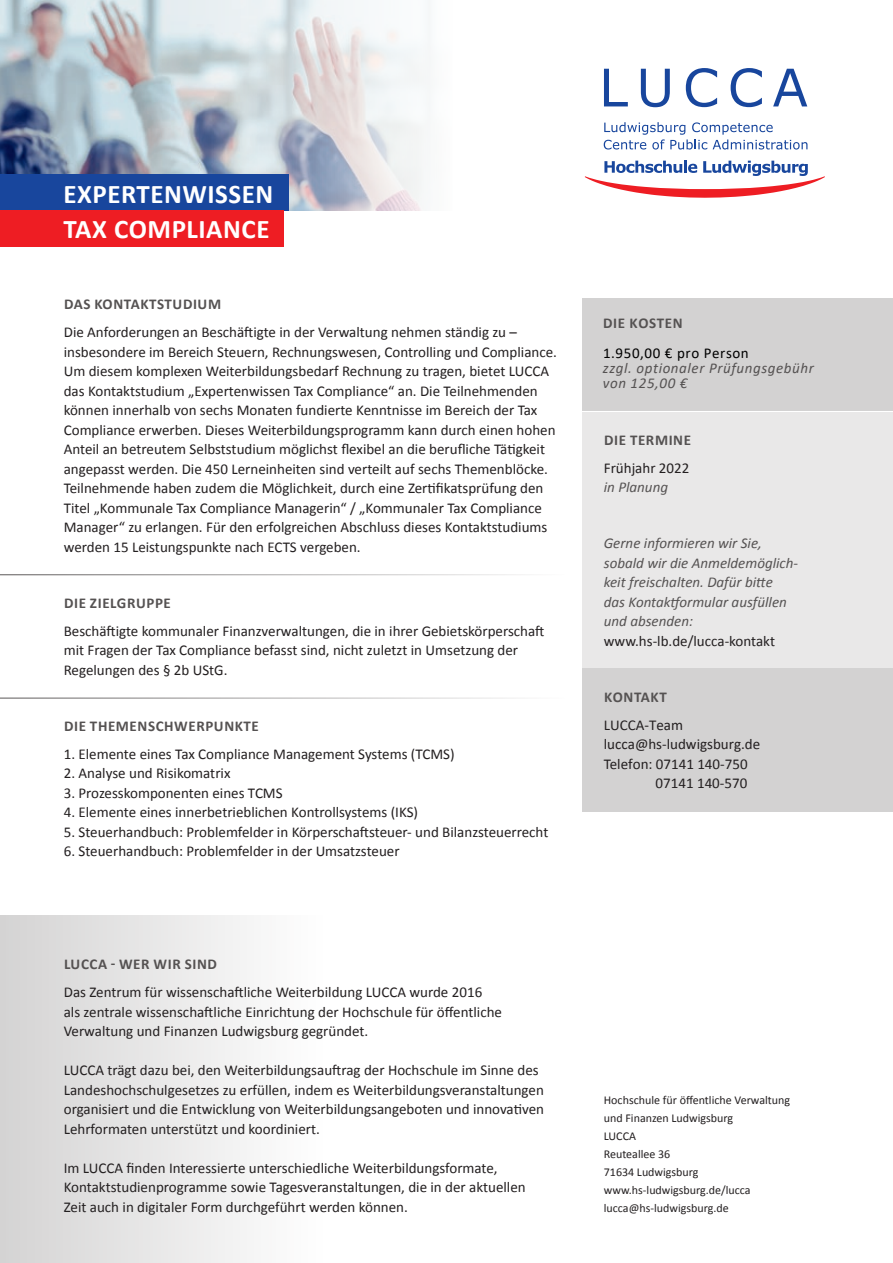
<style>
.page{position:relative;width:893px;height:1263px;background:#fff}
.page>*{position:absolute;margin:0;border:0;box-sizing:border-box;transform-origin:0 0}
.t1{font:700 27px/35.4px "Calibri";letter-spacing:.02em;color:#fff}
.t2{font:15px/19.5px "Calibri";color:#231f20}
.t3{font:italic 15px/19.5px "Calibri";color:#555252}
.t4{font:700 15px "Calibri";letter-spacing:.04em;color:#555252}
.t5{font:italic 15px/15px "Calibri";letter-spacing:.04em;color:#555252}
.t6{font:15px "Calibri";letter-spacing:.04em;color:#000}
.t7{font:12px/18px "Calibri";color:#231f20}
</style>
<div class="page">
<svg style="left:0;top:915px;width:247px;height:348px;fill:#e4e4e4"></svg>
<img style="left:0;top:0;width:430px;height:210px">
<svg style="left:604px;top:69px;width:24px;height:37px"></svg>
<svg style="left:641px;top:69px;width:29px;height:38px"></svg>
<svg style="left:686px;top:68px;width:31px;height:39px"></svg>
<svg style="left:731px;top:68px;width:31px;height:39px"></svg>
<svg style="left:773px;top:69px;width:34px;height:37px"></svg>
<svg style="left:604px;top:122px;width:203px;height:28px"></svg>
<svg style="left:585px;top:161px;width:240px;height:37px"></svg>
<div style="left:583px;top:298px;width:310px;height:113px;background:#d3d2d2"></div>
<div style="left:583px;top:412px;width:310px;height:257px;background:#e9e8e8"></div>
<div style="left:583px;top:669px;width:310px;height:143px;background:#d3d2d2"></div>
<div style="left:0;top:174px;width:288px;height:36px;background:#18469d"></div>
<div style="left:0;top:210px;width:283px;height:37px;background:#ee1d23"></div>
<hr style="left:0;top:574px;width:566px;height:1px;background:#555252">
<hr style="left:0;top:698px;width:566px;height:1px;background:#555252">
<h1 class="t1" style="left:63px;top:176px;width:212px">EXPERTENWISSEN<br>TAX COMPLIANCE</h1>
<p class="t4" style="left:64px;top:295px;width:159px">DAS KONTAKTSTUDIUM</p>
<p class="t2" style="left:64px;top:322px;width:495px">Die Anforderungen an Beschäftigte in der Verwaltung nehmen ständig zu – insbesondere im Bereich Steuern, Rechnungswesen, Controlling und Compliance.<br>Um diesem komplexen Weiterbildungsbedarf Rechnung zu tragen, bietet LUCCA das Kontaktstudium „Expertenwissen Tax Compliance“ an. Die Teilnehmenden können innerhalb von sechs Monaten fundierte Kenntnisse im Bereich der Tax Compliance erwerben. Dieses Weiterbildungsprogramm kann durch einen hohen Anteil an betreutem Selbststudium möglichst flexibel an die berufliche Tätigkeit angepasst werden. Die 450 Lerneinheiten sind verteilt auf sechs Themenblöcke.<br>Teilnehmende haben zudem die Möglichkeit, durch eine Zertifikatsprüfung den Titel „Kommunale Tax Compliance Managerin“ / „Kommunaler Tax Compliance Manager“ zu erlangen. Für den erfolgreichen Abschluss dieses Kontaktstudiums werden 15 Leistungspunkte nach ECTS vergeben.</p>
<p class="t4" style="left:64px;top:593px;width:108px">DIE ZIELGRUPPE</p>
<p class="t2" style="left:64px;top:621px;width:482px">Beschäftigte kommunaler Finanzverwaltungen, die in ihrer Gebietskörperschaft mit Fragen der Tax Compliance befasst sind, nicht zuletzt in Umsetzung der<br>Regelungen des § 2b UStG.</p>
<p class="t4" style="left:64px;top:716px;width:196px">DIE THEMENSCHWERPUNKTE</p>
<p class="t2" style="left:64px;top:744px;width:392px">1. Elemente eines Tax Compliance Management Systems (TCMS)</p>
<p class="t2" style="left:64px;top:763px;width:168px">2. Analyse und Risikomatrix</p>
<p class="t2" style="left:64px;top:783px;width:220px">3. Prozesskomponenten eines TCMS</p>
<p class="t2" style="left:64px;top:802px;width:356px">4. Elemente eines innerbetrieblichen Kontrollsystems (IKS)</p>
<p class="t2" style="left:64px;top:822px;width:486px">5. Steuerhandbuch: Problemfelder in Körperschaftsteuer- und Bilanzsteuerrecht</p>
<p class="t2" style="left:64px;top:841px;width:337px">6. Steuerhandbuch: Problemfelder in der Umsatzsteuer</p>
<p class="t4" style="left:64px;top:955px;width:154px">LUCCA - WER WIR SIND</p>
<p class="t2" style="left:64px;top:983px;width:440px">Das Zentrum für wissenschaftliche Weiterbildung LUCCA wurde 2016 als zentrale wissenschaftliche Einrichtung der Hochschule für öffentliche<br>Verwaltung und Finanzen Ludwigsburg gegründet.</p>
<p class="t2" style="left:64px;top:1061px;width:482px">LUCCA trägt dazu bei, den Weiterbildungsauftrag der Hochschule im Sinne des Landeshochschulgesetzes zu erfüllen, indem es Weiterbildungsveranstaltungen organisiert und die Entwicklung von Weiterbildungsangeboten und innovativen Lehrformaten unterstützt und koordiniert.</p>
<p class="t2" style="left:64px;top:1158px;width:463px">Im LUCCA finden Interessierte unterschiedliche Weiterbildungsformate,<br>Kontaktstudienprogramme sowie Tagesveranstaltungen, die in der aktuellen<br>Zeit auch in digitaler Form durchgeführt werden können.</p>
<p class="t4" style="left:603px;top:312px;width:81px">DIE KOSTEN</p>
<p class="t6" style="left:603px;top:343px;width:147px">1.950,00 € pro Person</p>
<p class="t5" style="left:603px;top:360px;width:213px">zzgl. optionaler Prüfungsgebühr von 125,00 €</p>
<p class="t4" style="left:604px;top:430px;width:88px">DIE TERMINE</p>
<p class="t2" style="left:604px;top:458px;width:87px">Frühjahr 2022</p>
<p class="t3" style="left:604px;top:477px;width:66px">in Planung</p>
<p class="t3" style="left:604px;top:533px;width:196px">Gerne informieren wir Sie, sobald wir die Anmeldemöglich&shy;keit freischalten. Dafür bitte<br>das Kontaktformular ausfüllen und absenden:</p>
<p class="t2" style="left:604px;top:631px;width:173px">www.hs-lb.de/lucca-kontakt</p>
<p class="t4" style="left:604px;top:687px;width:64px">KONTAKT</p>
<p class="t2" style="left:604px;top:715px;width:81px">LUCCA-Team</p>
<p class="t2" style="left:604px;top:734px;width:158px">lucca@hs-ludwigsburg.de</p>
<p class="t2" style="left:604px;top:754px;width:145px">Telefon: 07141 140-750</p>
<p class="t2" style="left:656px;top:774px;width:93px">07141 140-570</p>
<p class="t7" style="left:604px;top:1091px;width:188px">Hochschule für öffentliche Verwaltung und Finanzen Ludwigsburg<br>LUCCA<br>Reuteallee 36<br>71634 Ludwigsburg www.hs-ludwigsburg.de/lucca lucca@hs-ludwigsburg.de</p>
</div>
